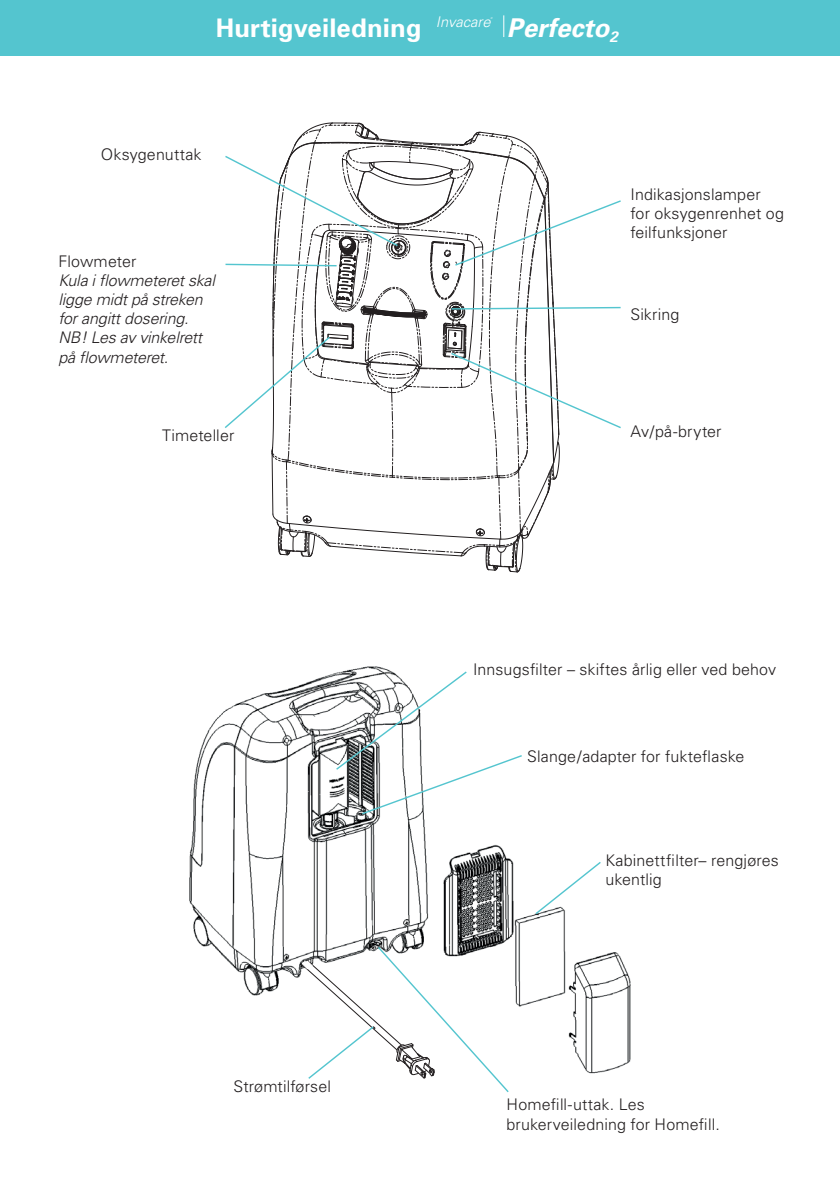
<style>
.page{position:relative;width:840px;height:1191px;background:#fff}
.page>*{position:absolute;margin:0;border:0;box-sizing:border-box;transform-origin:0 0}
.t1{font:italic 700 25.8px "Univers";color:#fff}
.t2{font:700 25.6px "Univers";letter-spacing:.005em;color:#fff}
.t3{font:300 16px/19.2px "Univers";letter-spacing:.01em;color:#231f20}
.t4{font:italic 300 16px/19.2px "Univers";letter-spacing:-.01em;color:#231f20}
.t5{font:italic 300 14.6px "Univers";color:#fff}
.t6{font:italic 300 2.6px "Univers";color:#fff}
</style>
<div class="page">
<div style="left:0;top:0;width:839px;height:56px;background:#54c5cf"></div>
<img style="left:189px;top:666px;width:442px;height:408px">
<svg style="left:503px;top:15px;width:1px;height:22px"></svg>
<svg style="left:224px;top:123px;width:397px;height:449px"></svg>
<svg style="left:334px;top:670px;width:189px;height:145px"></svg>
<svg style="left:533px;top:860px;width:69px;height:55px"></svg>
<svg style="left:300px;top:945px;width:210px;height:148px"></svg>
<p class="t5" style="left:435px;top:13px;width:56px">Invacare</p>
<p class="t6" style="left:490px;top:17px;width:4px">®</p>
<h2 class="t2" style="left:215px;top:12px;width:207px">Hurtigveiledning</h2>
<h1 class="t1" style="left:506px;top:12px;width:112px">Perfecto<sub>2</sub></h1>
<p class="t3" style="left:101px;top:144px;width:102px">Oksygenuttak</p>
<p class="t3" style="left:58px;top:251px;width:80px">Flowmeter</p>
<p class="t4" style="left:58px;top:270px;width:158px">Kula i flowmeteret skal ligge midt på streken for angitt dosering.<br>NB! Les av vinkelrett på flowmeteret.</p>
<p class="t3" style="left:162px;top:425px;width:74px">Timeteller</p>
<p class="t3" style="left:630px;top:184px;width:155px">Indikasjonslamper for oksygenrenhet og feilfunksjoner</p>
<p class="t3" style="left:630px;top:304px;width:50px">Sikring</p>
<p class="t3" style="left:630px;top:422px;width:93px">Av/på-bryter</p>
<p class="t3" style="left:473px;top:659px;width:304px">Innsugsfilter – skiftes årlig eller ved behov</p>
<p class="t3" style="left:526px;top:747px;width:219px">Slange/adapter for fukteflaske</p>
<p class="t3" style="left:233px;top:1076px;width:99px">Strømtilførsel</p>
<p class="t3" style="left:605px;top:850px;width:175px">Kabinettfilter– rengjøres ukentlig</p>
<p class="t3" style="left:506px;top:1095px;width:215px">Homefill-uttak. Les brukerveiledning for Homefill.</p>
</div>
